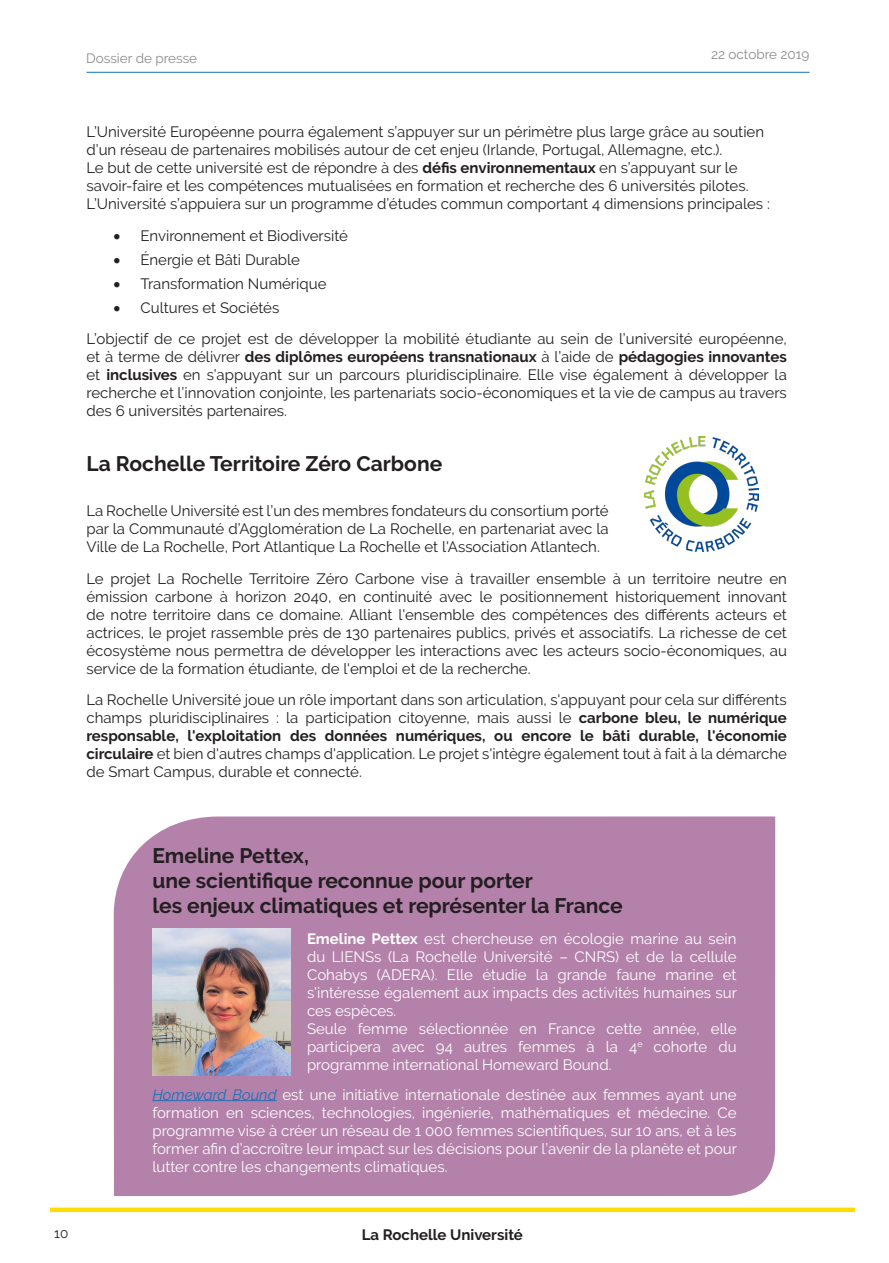
<style>
.page{position:relative;width:889px;height:1263px;background:#fff}
.page>*{position:absolute;margin:0;border:0;box-sizing:border-box;transform-origin:0 0}
.t1{font:700 21px "Raleway";color:#231f20}
._0_Univ_Corps_de_Tex{font:15px/18px "Raleway";color:#231f20;text-align:justify}
.t2{font:15px/18px "Raleway";color:#fff;text-align:justify}
.t3{font:700 15px "Raleway";color:#231f20}
.t4{font:13.5px "Raleway";color:#8a8c8f}
.t5{font:13.5px "Raleway";color:#231f20}
.s1{font-weight:700}
.s2{font-style:italic;color:#1971ba}
</style>
<div class="page">
<hr style="left:86px;top:72px;width:723px;height:1px;background:#1971ba">
<div style="left:50px;top:1207px;width:805px;height:5px;background:#ffdc01"></div>
<img style="left:644px;top:437px;width:114px;height:114px">
<div style="left:114px;top:816px;width:661px;height:380px;background:#b481ab"></div>
<div style="left:307px;top:930px;width:429px;height:155px;background:#b481ab"></div>
<img style="left:152px;top:928px;width:138px;height:148px">
<div style="left:152px;top:1085px;width:584px;height:96px;background:#b481ab"></div>
<hr style="left:152px;top:1100px;width:125px;height:1px;background:#1971ba">
<p class="t4" style="left:86px;top:50px;width:113px">Dossier de presse</p>
<p class="t4" style="left:711px;top:47px;width:100px">22 octobre 2019</p>
<p class="_0_Univ_Corps_de_Tex" style="left:86px;top:123px;width:679px">L’Université Européenne pourra également s’appuyer sur un périmètre plus large grâce au soutien d’un réseau de partenaires mobilisés autour de cet enjeu (Irlande, Portugal, Allemagne, etc.).</p>
<p class="_0_Univ_Corps_de_Tex" style="left:86px;top:159px;width:663px">Le but de cette université est de répondre à des <span class="s1">défis environnementaux</span> en s’appuyant sur le savoir-faire et les compétences mutualisées en formation et recherche des 6 universités pilotes.</p>
<p class="_0_Univ_Corps_de_Tex" style="left:86px;top:195px;width:685px">L’Université s’appuiera sur un programme d’études commun comportant 4 dimensions principales :</p>
<p class="_0_Univ_Corps_de_Tex" style="left:113px;top:227px;width:236px">• Environnement et Biodiversité</p>
<p class="_0_Univ_Corps_de_Tex" style="left:113px;top:251px;width:188px">• Énergie et Bâti Durable</p>
<p class="_0_Univ_Corps_de_Tex" style="left:113px;top:275px;width:214px">• Transformation Numérique</p>
<p class="_0_Univ_Corps_de_Tex" style="left:113px;top:299px;width:167px">• Cultures et Sociétés</p>
<p class="_0_Univ_Corps_de_Tex" style="left:86px;top:330px;width:702px">L’objectif de ce projet est de développer la mobilité étudiante au sein de l’université européenne, et à terme de délivrer <span class="s1">des diplômes européens transnationaux</span> à l’aide de <span class="s1">pédagogies innovantes </span>et <span class="s1">inclusives</span> en s’appuyant sur un parcours pluridisciplinaire. Elle vise également à développer la recherche et l’innovation conjointe, les partenariats socio-économiques et la vie de campus au travers des 6 universités partenaires.</p>
<p class="t1" style="left:86px;top:452px;width:357px">La Rochelle Territoire Zéro Carbone</p>
<p class="_0_Univ_Corps_de_Tex" style="left:86px;top:502px;width:523px">La Rochelle Université est l’un des membres fondateurs du consortium porté par la Communauté d’Agglomération de La Rochelle, en partenariat avec la Ville de La Rochelle, Port Atlantique La Rochelle et l'Association Atlantech.</p>
<p class="_0_Univ_Corps_de_Tex" style="left:86px;top:569px;width:702px">Le projet La Rochelle Territoire Zéro Carbone vise à travailler ensemble à un territoire neutre en émission carbone à horizon 2040, en continuité avec le positionnement historiquement innovant de notre territoire dans ce domaine. Alliant l'ensemble des compétences des différents acteurs et actrices, le projet rassemble près de 130 partenaires publics, privés et associatifs. La richesse de cet écosystème nous permettra de développer les interactions avec les acteurs socio-économiques, au service de la formation étudiante, de l'emploi et de la recherche.</p>
<p class="_0_Univ_Corps_de_Tex" style="left:86px;top:691px;width:702px">La Rochelle Université joue un rôle important dans son articulation, s'appuyant pour cela sur différents champs pluridisciplinaires : la participation citoyenne, mais aussi le <span class="s1">carbone bleu, le numérique responsable, l'exploitation des données numériques, ou encore le bâti durable, l'économie circulaire</span> et bien d'autres champs d'application. Le projet s'intègre également tout à fait à la démarche de Smart Campus, durable et connecté.</p>
<p class="t5" style="left:54px;top:1225px;width:16px">10</p>
<p class="t1" style="left:152px;top:843px;width:158px">Emeline Pettex,</p>
<p class="t1" style="left:152px;top:869px;width:382px">une scientifique reconnue pour porter</p>
<p class="t1" style="left:152px;top:894px;width:472px">les enjeux climatiques et représenter la France</p>
<p class="t2" style="left:307px;top:930px;width:431px"><span class="s1">Emeline Pettex</span> est chercheuse en écologie marine au sein du LIENSs (La Rochelle Université – CNRS) et de la cellule Cohabys (ADERA). Elle étudie la grande faune marine et s’intéresse également aux impacts des activités humaines sur ces espèces.</p>
<p class="t2" style="left:307px;top:1020px;width:431px">Seule femme sélectionnée en France cette année, elle participera avec 94 autres femmes à la 4<sup>e</sup> cohorte du programme international Homeward Bound.</p>
<p class="t2" style="left:152px;top:1085px;width:586px"><span class="s2">Homeward Bound</span> est une initiative internationale destinée aux femmes ayant une formation en sciences, technologies, ingénierie, mathématiques et médecine. Ce programme vise à créer un réseau de 1 000 femmes scientifiques, sur 10 ans, et à les former afin d’accroître leur impact sur les décisions pour l’avenir de la planète et pour lutter contre les changements climatiques.</p>
<p class="t3" style="left:362px;top:1226px;width:163px">La Rochelle Université</p>
</div>
